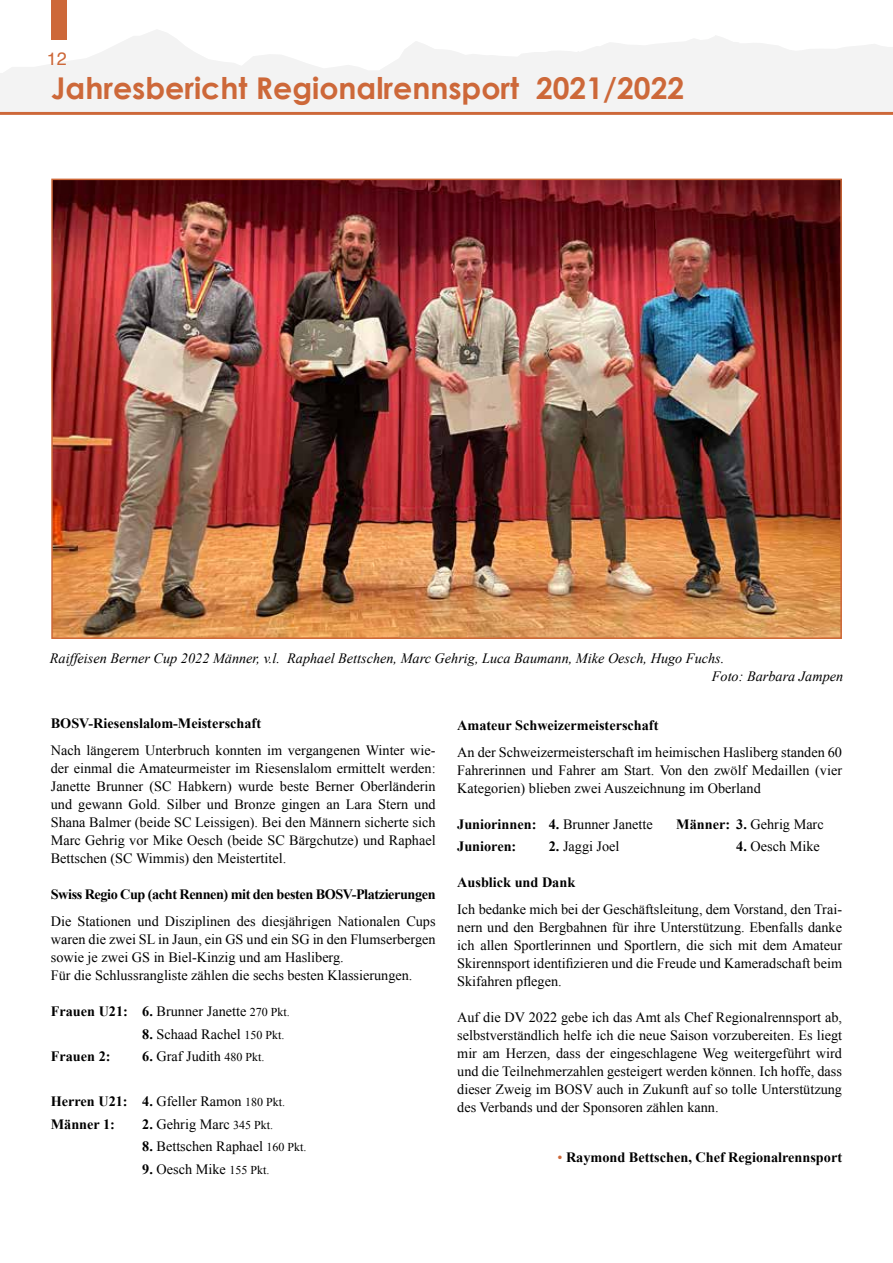
<style>
.page{position:relative;width:893px;height:1263px;background:#fff}
.page>*{position:absolute;margin:0;border:0;box-sizing:border-box;transform-origin:0 0}
.t1{font:700 30px "Century Gothic";color:#cd6839}
.t2{font:18px "Helvetica";color:#cd6839}
.t3{font:14.25px/18px "Times New Roman";color:#000;text-align:justify}
.t4{font:700 14.25px/22.5px "Times New Roman";color:#000}
.t5{font:italic 14.25px/18px "Times New Roman";color:#000}
.t6{font:700 14.25px "Times New Roman";letter-spacing:-.03em;color:#000}
.s1{font-weight:700}
.s2{font-size:12px}
.s3{font-weight:400}
.s4{font-weight:400;font-size:12px}
.s5{font-weight:400;color:#cd6839}
</style>
<div class="page">
<svg style="left:0;top:30px;width:893px;height:82px;fill:#f3f3f3"></svg>
<div style="left:51px;top:0;width:16px;height:40px;background:#cd6839"></div>
<svg style="left:0;top:112px;width:893px;height:3px;background:#cf6e41"></svg>
<img style="left:54px;top:182px;width:785px;height:454px">
<div style="left:51px;top:179px;width:791px;height:460px;border:2px solid #cd6839"></div>
<p class="t2" style="left:47px;top:45px;width:22px">12</p>
<h1 class="t1" style="left:51px;top:69px;width:634px">Jahresbericht Regionalrennsport 2021/2022</h1>
<p class="t5" style="left:712px;top:649px;width:133px;text-indent:-662px">Raiffeisen Berner Cup 2022 Männer, v.l. Raphael Bettschen, Marc Gehrig, Luca Baumann, Mike Oesch, Hugo Fuchs.<br>Foto: Barbara Jampen</p>
<p class="t4" style="left:51px;top:712px;width:212px">BOSV-Riesenslalom-Meisterschaft</p>
<p class="t3" style="left:51px;top:741px;width:386px">Nach längerem Unterbruch konnten im vergangenen Winter wie&shy;der einmal die Amateurmeister im Riesenslalom ermittelt werden:<br>Janette Brunner (SC Habkern) wurde beste Berner Oberländerin und gewann Gold. Silber und Bronze gingen an Lara Stern und Shana Balmer (beide SC Leissigen). Bei den Männern sicherte sich Marc Gehrig vor Mike Oesch (beide SC Bärgchutze) und Raphael Bettschen (SC Wimmis) den Meistertitel.</p>
<p class="t6" style="left:51px;top:884px;width:386px">Swiss Regio Cup (acht Rennen) mit den besten BOSV-Platzierungen</p>
<p class="t3" style="left:51px;top:912px;width:386px;text-align:left">Die Stationen und Disziplinen des diesjährigen Nationalen Cups waren die zwei SL in Jaun, ein GS und ein SG in den Flumserbergen sowie je zwei GS in Biel-Kinzig und am Hasliberg.<br>Für die Schlussrangliste zählen die sechs besten Klassierungen.</p>
<p class="t3" style="left:51px;top:1002px;width:241px"><span class="s1">Frauen U21: 6.</span> Brunner Janette <span class="s2">270 Pkt.</span></p>
<p class="t3" style="left:142px;top:1024px;width:144px"><span class="s1">8.</span> Schaad Rachel <span class="s2">150 Pkt.</span></p>
<p class="t4" style="left:51px;top:1045px;width:61px">Frauen 2:</p>
<p class="t3" style="left:142px;top:1047px;width:124px"><span class="s1">6.</span> Graf Judith <span class="s2">480 Pkt.</span></p>
<p class="t4" style="left:51px;top:1090px;width:236px">Herren U21: 4. <span class="s3">Gfeller Ramon</span> <span class="s4">180 Pkt.<br></span>Männer 1:</p>
<p class="t3" style="left:142px;top:1114px;width:133px"><span class="s1">2.</span> Gehrig Marc <span class="s2">345 Pkt.</span></p>
<p class="t3" style="left:142px;top:1137px;width:166px"><span class="s1">8.</span> Bettschen Raphael <span class="s2">160 Pkt.</span></p>
<p class="t3" style="left:142px;top:1159px;width:129px"><span class="s1">9.</span> Oesch Mike <span class="s2">155 Pkt.</span></p>
<p class="t4" style="left:457px;top:713px;width:203px">Amateur Schweizermeisterschaft</p>
<p class="t3" style="left:457px;top:743px;width:386px">An der Schweizermeisterschaft im heimischen Hasliberg standen 60<br>Fahrerinnen und Fahrer am Start. Von den zwölf Medaillen (vier Kategorien) blieben zwei Auszeichnung im Oberland</p>
<p class="t4" style="left:457px;top:812px;width:197px">Juniorinnen: 4. <span class="s3">Brunner Janette</span></p>
<p class="t3" style="left:676px;top:815px;width:149px"><span class="s1">Männer: 3.</span> Gehrig Marc</p>
<p class="t4" style="left:457px;top:835px;width:61px">Junioren:</p>
<p class="t3" style="left:549px;top:837px;width:72px"><span class="s1">2.</span> Jaggi Joel</p>
<p class="t3" style="left:736px;top:837px;width:85px"><span class="s1">4.</span> Oesch Mike</p>
<p class="t4" style="left:457px;top:871px;width:120px">Ausblick und Dank</p>
<p class="t3" style="left:457px;top:900px;width:386px">Ich bedanke mich bei der Geschäftsleitung, dem Vorstand, den Trai&shy;nern und den Bergbahnen für ihre Unterstützung. Ebenfalls danke ich allen Sportlerinnen und Sportlern, die sich mit dem Amateur Skirennsport identifizieren und die Freude und Kameradschaft beim Skifahren pflegen.</p>
<p class="t3" style="left:457px;top:1008px;width:386px">Auf die DV 2022 gebe ich das Amt als Chef Regionalrennsport ab, selbstverständlich helfe ich die neue Saison vorzubereiten. Es liegt mir am Herzen, dass der eingeschlagene Weg weitergeführt wird und die Teilnehmerzahlen gesteigert werden können. Ich hoffe, dass dieser Zweig im BOSV auch in Zukunft auf so tolle Unterstützung des Verbands und der Sponsoren zählen kann.</p>
<p class="t4" style="left:557px;top:1145px;width:286px"><span class="s5">•</span> Raymond Bettschen, Chef Regionalrennsport</p>
</div>
